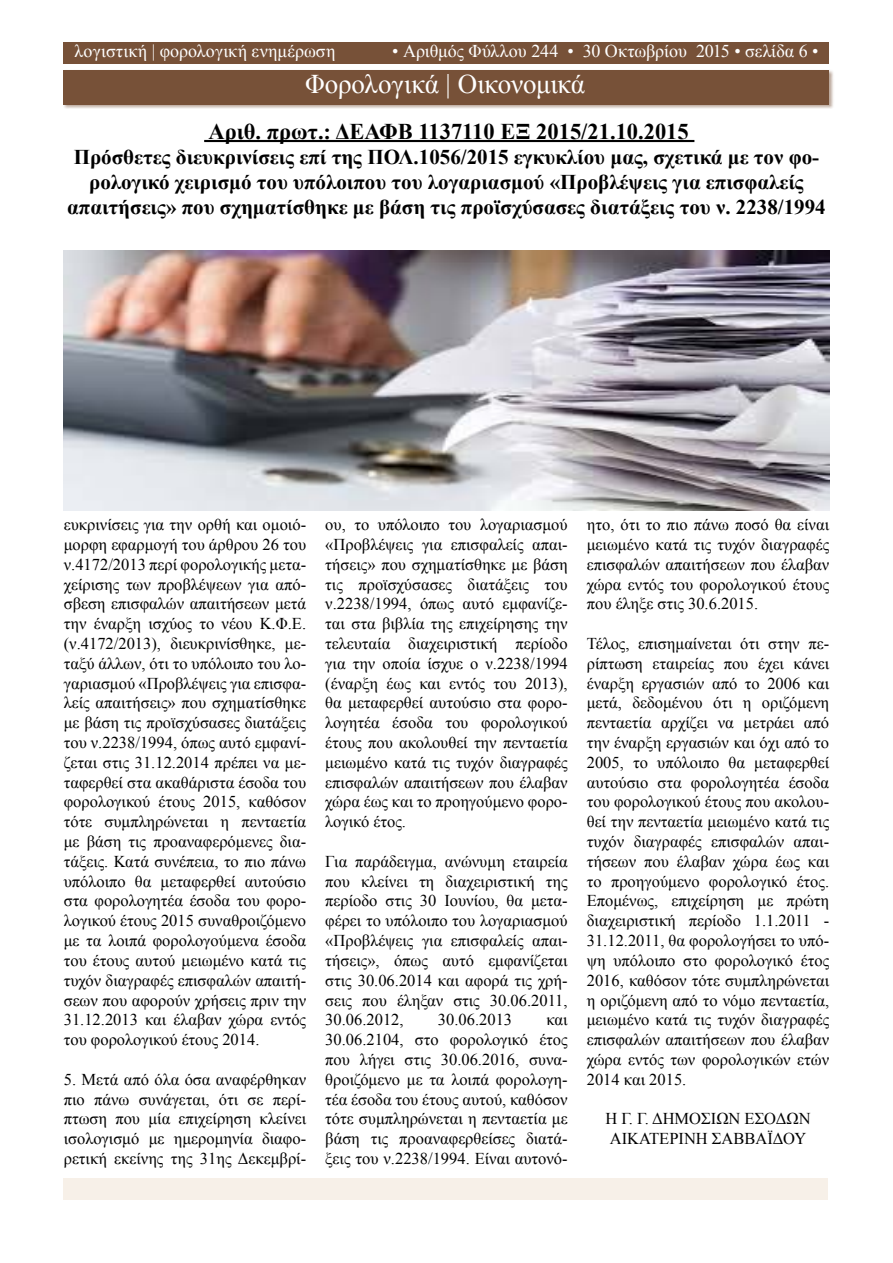
<style>
.page{position:relative;width:893px;height:1263px;background:#fff}
.page>*{position:absolute;margin:0;border:0;box-sizing:border-box;transform-origin:0 0}
.t1{font:27px "Times New Roman";letter-spacing:-.005em;color:#fff}
.t2{font:700 22.5px "Times New Roman";color:#000}
.t3{font:700 21px/25.2px "Times New Roman";color:#000;text-align:center}
.t4{font:18px "Times New Roman";letter-spacing:.005em;color:#fff}
.t5{font:16.5px/19.8px "Times New Roman";color:#000;text-align:justify}
</style>
<div class="page">
<div style="left:64px;top:1178px;width:764px;height:21px;background:#f7f0e8"></div>
<div style="left:64px;top:43px;width:765px;height:21px;background:#775138"></div>
<div style="left:63px;top:70px;width:771px;height:39px;background:#775138;opacity:.5"></div>
<div style="left:64px;top:70px;width:765px;height:34px;background:#775138"></div>
<hr style="left:204px;top:140px;width:490px;height:2px;background:#000">
<img style="left:64px;top:251px;width:765px;height:259px">
<p class="t4" style="left:74px;top:39px;width:262px">λογιστική | φορολογική ενημέρωση</p>
<p class="t4" style="left:392px;top:39px;width:428px">• Αριθμός Φύλλου 244 • 30 Οκτωβρίου 2015 • σελίδα 6 •</p>
<h1 class="t1" style="left:305px;top:66px;width:281px">Φορολογικά | Οικονομικά</h1>
<h2 class="t2" style="left:209px;top:115px;width:482px">Αριθ. πρωτ.: ΔΕΑΦΒ 1137110 ΕΞ 2015/21.10.2015</h2>
<p class="t3" style="left:67px;top:144px;width:760px">Πρόσθετες διευκρινίσεις επί της ΠΟΛ.1056/2015 εγκυκλίου μας, σχετικά με τον φο&shy;ρολογικό χειρισμό του υπόλοιπου του λογαριασμού «Προβλέψεις για επισφαλείς απαιτήσεις» που σχηματίσθηκε με βάση τις προϊσχύσασες διατάξεις του ν. 2238/1994</p>
<p class="t5" style="left:64px;top:515px;width:244px">ευκρινίσεις για την ορθή και ομοιό&shy;μορφη εφαρμογή του άρθρου 26 του ν.4172/2013 περί φορολογικής μετα&shy;χείρισης των προβλέψεων για από&shy;σβεση επισφαλών απαιτήσεων μετά την έναρξη ισχύος το νέου Κ.Φ.Ε. (ν.4172/2013), διευκρινίσθηκε, με&shy;ταξύ άλλων, ότι το υπόλοιπο του λο&shy;γαριασμού «Προβλέψεις για επισφα&shy;λείς απαιτήσεις» που σχηματίσθηκε με βάση τις προϊσχύσασες διατάξεις του ν.2238/1994, όπως αυτό εμφανί&shy;ζεται στις 31.12.2014 πρέπει να με&shy;ταφερθεί στα ακαθάριστα έσοδα του φορολογικού έτους 2015, καθόσον τότε συμπληρώνεται η πενταετία με βάση τις προαναφερόμενες δια&shy;τάξεις. Κατά συνέπεια, το πιο πάνω υπόλοιπο θα μεταφερθεί αυτούσιο στα φορολογητέα έσοδα του φορο&shy;λογικού έτους 2015 συναθροιζόμενο με τα λοιπά φορολογούμενα έσοδα του έτους αυτού μειωμένο κατά τις τυχόν διαγραφές επισφαλών απαιτή&shy;σεων που αφορούν χρήσεις πριν την 31.12.2013 και έλαβαν χώρα εντός του φορολογικού έτους 2014.</p>
<p class="t5" style="left:64px;top:1069px;width:244px">5. Μετά από όλα όσα αναφέρθηκαν πιο πάνω συνάγεται, ότι σε περί&shy;πτωση που μία επιχείρηση κλείνει ισολογισμό με ημερομηνία διαφο&shy;ρετική εκείνης της 31ης Δεκεμβρί-</p>
<p class="t5" style="left:325px;top:515px;width:244px">ου, το υπόλοιπο του λογαριασμού «Προβλέψεις για επισφαλείς απαι&shy;τήσεις» που σχηματίσθηκε με βάση τις προϊσχύσασες διατάξεις του ν.2238/1994, όπως αυτό εμφανίζε&shy;ται στα βιβλία της επιχείρησης την τελευταία διαχειριστική περίοδο για την οποία ίσχυε ο ν.2238/1994 (έναρξη έως και εντός του 2013), θα μεταφερθεί αυτούσιο στα φορο&shy;λογητέα έσοδα του φορολογικού έτους που ακολουθεί την πενταετία μειωμένο κατά τις τυχόν διαγραφές επισφαλών απαιτήσεων που έλαβαν χώρα έως και το προηγούμενο φορο&shy;λογικό έτος.</p>
<p class="t5" style="left:325px;top:851px;width:244px">Για παράδειγμα, ανώνυμη εταιρεία που κλείνει τη διαχειριστική της περίοδο στις 30 Ιουνίου, θα μετα&shy;φέρει το υπόλοιπο του λογαριασμού «Προβλέψεις για επισφαλείς απαι&shy;τήσεις», όπως αυτό εμφανίζεται στις 30.06.2014 και αφορά τις χρή&shy;σεις που έληξαν στις 30.06.2011, 30.06.2012,</p>
<p class="t5" style="left:438px;top:1010px;width:76px">30.06.2013</p>
<p class="t5" style="left:325px;top:1010px;width:244px;text-indent:221px">και 30.06.2104, στο φορολογικό έτος που λήγει στις 30.06.2016, συνα&shy;θροιζόμενο με τα λοιπά φορολογη&shy;τέα έσοδα του έτους αυτού, καθόσον τότε συμπληρώνεται η πενταετία με βάση τις προαναφερθείσες διατά&shy;ξεις του ν.2238/1994. Είναι αυτονό-</p>
<p class="t5" style="left:587px;top:515px;width:244px">ητο, ότι το πιο πάνω ποσό θα είναι μειωμένο κατά τις τυχόν διαγραφές επισφαλών απαιτήσεων που έλαβαν χώρα εντός του φορολογικού έτους που έληξε στις 30.6.2015.</p>
<p class="t5" style="left:587px;top:633px;width:244px">Τέλος, επισημαίνεται ότι στην πε&shy;ρίπτωση εταιρείας που έχει κάνει έναρξη εργασιών από το 2006 και μετά, δεδομένου ότι η οριζόμενη πενταετία αρχίζει να μετράει από την έναρξη εργασιών και όχι από το 2005, το υπόλοιπο θα μεταφερθεί αυτούσιο στα φορολογητέα έσοδα του φορολογικού έτους που ακολου&shy;θεί την πενταετία μειωμένο κατά τις τυχόν διαγραφές επισφαλών απαι&shy;τήσεων που έλαβαν χώρα έως και το προηγούμενο φορολογικό έτος.<br>Επομένως, επιχείρηση με πρώτη διαχειριστική περίοδο 1.1.2011 - 31.12.2011, θα φορολογήσει το υπό&shy;ψη υπόλοιπο στο φορολογικό έτος 2016, καθόσον τότε συμπληρώνεται η οριζόμενη από το νόμο πενταετία, μειωμένο κατά τις τυχόν διαγραφές επισφαλών απαιτήσεων που έλαβαν χώρα εντός των φορολογικών ετών 2014 και 2015.</p>
<p class="t5" style="left:605px;top:1109px;width:207px">Η Γ. Γ. ΔΗΜΟΣΙΩΝ ΕΣΟΔΩΝ<br>ΑΙΚΑΤΕΡΙΝΗ ΣΑΒΒΑΪΔΟΥ</p>
</div>
